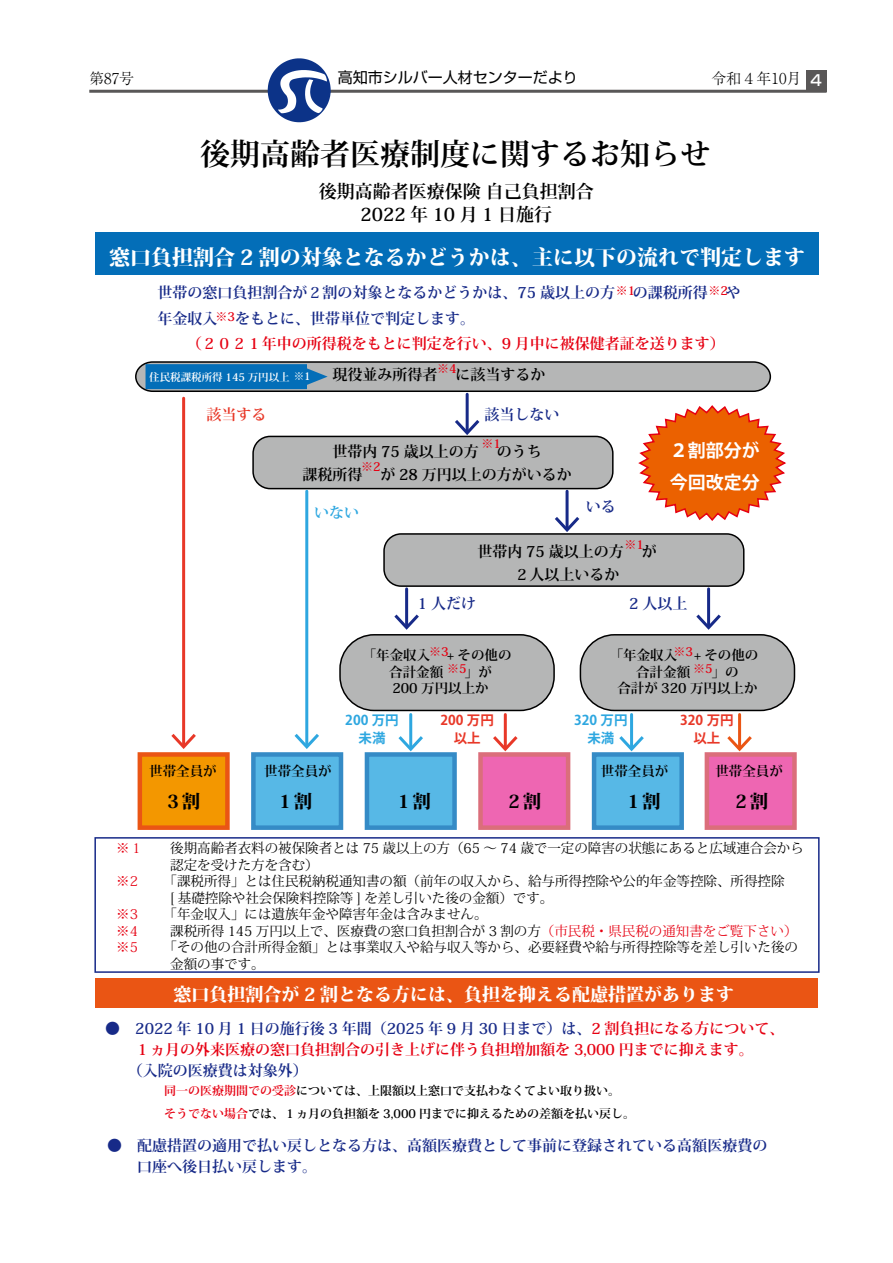
<style>
.page{position:relative;width:893px;height:1263px;background:#fff}
.page>*{position:absolute;margin:0;border:0;box-sizing:border-box;transform-origin:0 0}
.t1{font:700 30px "Koz Min Pro";color:#000}
.t2{font:800 21px "Koz Min Pro";color:#fff}
.t3{font:800 18px "Koz Min Pro";color:#fff}
.t4{font:700 18px/22.5px "Koz Min Pro";color:#000;text-align:center}
.t5{font:800 18px "Koz Min Pro";color:#000}
.t6{font:700 18px/31.5px "Koz Go Pr 6 N";color:#fff}
.t7{font:700 15px/21px "Koz Min Pro";color:#e60012}
.t8{font:700 15px/21px "Koz Min Pro";color:#172a88}
.t9{font:700 15px/22.5px "Koz Min Pro";color:#000}
.t10{font:15px "Shin Go Pro";color:#000}
.t11{font:300 15px "Ryumin Pro";color:#000}
.t12{font:700 15px "Koz Min Pro";color:#e83828}
.t13{font:700 15px "Koz Min Pro";color:#2ea7e0}
.t14{font:500 15px "Shin Go Pro";color:#fff}
.t15{font:13.5px/16.5px "Koz Min Pro";color:#000}
.t16{font:700 13.5px/16.5px "Koz Min Pro";color:#000}
.t17{font:700 13.5px/18px "Koz Go Pr 6 N";color:#2ea7e0;text-align:center}
.t18{font:700 13.5px/18px "Koz Go Pr 6 N";color:#e83828;text-align:center}
.t19{font:13.5px "Koz Min Pro";color:#e60012}
.t20{font:700 12px/22.5px "Koz Min Pro";color:#000}
.t21{font:700 12px/16.6px "Koz Min Pro";color:#e60012}
.t22{font:700 10.5px "Koz Min Pro";color:#fff}
.s1{color:#e60012}
.s2{color:#172a88}
</style>
<div class="page">
<hr style="left:89px;top:90px;width:738px;height:3px;background:#595757">
<div style="left:806px;top:70px;width:21px;height:21px;background:#595757"></div>
<img style="left:266px;top:58px;width:66px;height:64px">
<div style="left:95px;top:233px;width:723px;height:42px;background:#036eb8"></div>
<div style="left:253px;top:436px;width:360px;height:53px;background:#b5b6b6;border-radius:17px"></div>
<div style="left:252px;top:436px;width:362px;height:53px;border:2px solid #000;border-radius:17px"></div>
<div style="left:340px;top:635px;width:214px;height:75px;background:#b5b6b6;border-radius:34px"></div>
<div style="left:339px;top:634px;width:216px;height:77px;border:2px solid #000;border-radius:34px"></div>
<div style="left:140px;top:754px;width:87px;height:74px;background:#f39700"></div>
<div style="left:138px;top:752px;width:92px;height:78px;border:4px solid #ea5514"></div>
<div style="left:594px;top:754px;width:88px;height:74px;background:#57b8e6"></div>
<div style="left:592px;top:752px;width:92px;height:78px;border:4px solid #036eb8"></div>
<svg style="left:480px;top:754px;width:88px;height:74px;background:#eb66ab"></svg>
<div style="left:367px;top:754px;width:88px;height:74px;background:#57b8e6"></div>
<div style="left:365px;top:752px;width:92px;height:78px;border:4px solid #036eb8"></div>
<div style="left:253px;top:754px;width:88px;height:74px;background:#57b8e6"></div>
<div style="left:251px;top:752px;width:92px;height:78px;border:4px solid #036eb8"></div>
<svg style="left:707px;top:754px;width:87px;height:74px;background:#eb66ab"></svg>
<svg style="left:135px;top:361px;width:637px;height:32px;background:#8299a8"></svg>
<div style="left:384px;top:534px;width:360px;height:52px;background:#b5b6b6;border-radius:17px"></div>
<div style="left:383px;top:533px;width:361px;height:54px;border:2px solid #000;border-radius:17px"></div>
<div style="left:580px;top:635px;width:214px;height:75px;background:#b5b6b6;border-radius:34px"></div>
<div style="left:580px;top:634px;width:215px;height:77px;border:2px solid #000;border-radius:34px"></div>
<div style="left:94px;top:837px;width:726px;height:136px;border:2px solid #172a88"></div>
<div style="left:95px;top:978px;width:723px;height:29px;background:#ea5514"></div>
<hr style="left:466px;top:394px;width:3px;height:38px;background:#172a88">
<svg style="left:455px;top:420px;width:24px;height:15px"></svg>
<hr style="left:566px;top:491px;width:3px;height:38px;background:#172a88">
<svg style="left:555px;top:517px;width:24px;height:15px"></svg>
<hr style="left:405px;top:589px;width:3px;height:37px;background:#172a88">
<svg style="left:394px;top:614px;width:25px;height:16px"></svg>
<hr style="left:707px;top:589px;width:3px;height:37px;background:#172a88">
<svg style="left:696px;top:614px;width:25px;height:16px"></svg>
<hr style="left:305px;top:491px;width:3px;height:255px;background:#2ea7e0">
<svg style="left:295px;top:734px;width:24px;height:15px"></svg>
<hr style="left:409px;top:714px;width:3px;height:34px;background:#2ea7e0">
<svg style="left:398px;top:736px;width:25px;height:15px"></svg>
<hr style="left:504px;top:714px;width:3px;height:34px;background:#e83828">
<svg style="left:493px;top:736px;width:25px;height:15px"></svg>
<hr style="left:630px;top:714px;width:3px;height:34px;background:#2ea7e0">
<svg style="left:619px;top:736px;width:25px;height:15px"></svg>
<hr style="left:738px;top:714px;width:3px;height:34px;background:#ea5514">
<svg style="left:727px;top:736px;width:25px;height:15px"></svg>
<hr style="left:182px;top:398px;width:3px;height:348px;background:#e83828">
<svg style="left:171px;top:734px;width:25px;height:15px"></svg>
<svg style="left:638px;top:405px;width:148px;height:116px"></svg>
<p class="t11" style="left:89px;top:66px;width:47px">第87号</p>
<p class="t10" style="left:338px;top:65px;width:241px">高知市シルバー人材センターだより</p>
<p class="t11" style="left:711px;top:66px;width:92px">令和４年10月</p>
<p class="t14" style="left:810px;top:68px;width:13px">4</p>
<h1 class="t1" style="left:200px;top:133px;width:511px">後期高齢者医療制度に関するお知らせ</h1>
<h3 class="t4" style="left:319px;top:180px;width:276px">後期高齢者医療保険自己負担割合<br>2022 年 10 月 1 日施行</h3>
<h2 class="t2" style="left:109px;top:241px;width:697px">窓口負担割合 2 割の対象となるかどうかは、主に以下の流れで判定します</h2>
<p class="t8" style="left:235px;top:279px;width:381px;line-height:26.2px;text-indent:-78px">世帯の窓口負担割合が２割の対象となるかどうかは、75 歳以上の方をもとに、世帯単位で判定します。</p>
<p class="t8" style="left:633px;top:281px;width:76px">の課税所得</p>
<p class="t21" style="left:709px;top:281px;width:21px">※2</p>
<p class="t21" style="left:616px;top:281px;width:21px">※1</p>
<p class="t8" style="left:725px;top:281px;width:16px">や</p>
<p class="t8" style="left:157px;top:307px;width:61px">年金収入</p>
<p class="t21" style="left:215px;top:307px;width:21px">※3</p>
<p class="t7" style="left:187px;top:333px;width:540px">（２０２１年中の所得税をもとに判定を行い、9 月中に被保健者証を送ります(</p>
<p class="t9" style="left:455px;top:363px;width:91px">に該当するか</p>
<p class="t21" style="left:437px;top:360px;width:21px">※4</p>
<p class="t9" style="left:332px;top:363px;width:106px">現役並み所得者</p>
<p class="t22" style="left:149px;top:369px;width:163px">住民税課税所得 145 万円以上 ※1</p>
<p class="t12" style="left:207px;top:403px;width:61px">該当する</p>
<p class="t8" style="left:485px;top:403px;width:76px">該当しない</p>
<p class="t21" style="left:481px;top:435px;width:21px">※1</p>
<p class="t9" style="left:380px;top:440px;width:193px;text-indent:-48px">世帯内 75 歳以上の方<br>が 28 万円以上の方がいるか</p>
<p class="t9" style="left:497px;top:440px;width:46px">のうち</p>
<p class="t21" style="left:361px;top:457px;width:21px">※2</p>
<p class="t9" style="left:302px;top:462px;width:61px">課税所得</p>
<p class="t13" style="left:314px;top:502px;width:46px">いない</p>
<p class="t8" style="left:586px;top:495px;width:31px">いる</p>
<p class="t21" style="left:624px;top:535px;width:21px">※1</p>
<p class="t9" style="left:477px;top:540px;width:148px;text-align:right">世帯内 75 歳以上の方<br>２人以上いるか</p>
<p class="t9" style="left:642px;top:540px;width:16px">が</p>
<h3 class="t6" style="left:670px;top:435px;width:91px">２割部分が今回改定分</h3>
<p class="t8" style="left:418px;top:593px;width:60px">1 人だけ</p>
<p class="t8" style="left:629px;top:593px;width:60px">2 人以上</p>
<p class="t21" style="left:674px;top:643px;width:21px">※3</p>
<p class="t21" style="left:447px;top:643px;width:21px;text-indent:-18px">※3 ※5</p>
<p class="t16" style="left:694px;top:646px;width:66px">+ その他の</p>
<p class="t16" style="left:363px;top:646px;width:69px">「年金収入</p>
<p class="t16" style="left:610px;top:646px;width:69px">「年金収入</p>
<p class="t16" style="left:447px;top:646px;width:66px">+ その他の</p>
<p class="t21" style="left:693px;top:659px;width:21px">※5</p>
<p class="t16" style="left:389px;top:663px;width:101px">合計金額<br>200 万円以上か</p>
<p class="t16" style="left:617px;top:663px;width:142px;text-indent:19px">合計金額<br>合計が 320 万円以上か</p>
<p class="t16" style="left:465px;top:663px;width:28px">」が</p>
<p class="t16" style="left:712px;top:663px;width:28px">」の</p>
<p class="t19" style="left:116px;top:838px;width:28px">※１</p>
<p class="t19" style="left:116px;top:871px;width:23px">※2</p>
<p class="t19" style="left:116px;top:904px;width:23px">※3</p>
<p class="t19" style="left:116px;top:921px;width:23px">※4</p>
<p class="t19" style="left:116px;top:937px;width:23px">※5</p>
<p class="t16" style="left:149px;top:762px;width:69px">世帯全員が</p>
<p class="t16" style="left:264px;top:762px;width:69px">世帯全員が</p>
<p class="t17" style="left:345px;top:711px;width:55px">200 万円未満</p>
<p class="t18" style="left:440px;top:711px;width:55px">200 万円以上</p>
<p class="t17" style="left:574px;top:711px;width:55px">320 万円未満</p>
<p class="t18" style="left:680px;top:711px;width:55px">320 万円以上</p>
<p class="t16" style="left:715px;top:762px;width:69px">世帯全員が</p>
<p class="t16" style="left:601px;top:762px;width:69px">世帯全員が</p>
<h3 class="t5" style="left:164px;top:788px;width:37px">３割</h3>
<p class="t15" style="left:170px;top:839px;width:635px">後期高齢者衣料の被保険者とは 75 歳以上の方（65 ～ 74 歳で一定の障害の状態にあると広域連合会から</p>
<h3 class="t5" style="left:276px;top:788px;width:37px">１割</h3>
<h3 class="t5" style="left:395px;top:788px;width:37px">１割</h3>
<h3 class="t5" style="left:505px;top:788px;width:37px">２割</h3>
<h3 class="t5" style="left:624px;top:788px;width:37px">１割</h3>
<h3 class="t5" style="left:732px;top:788px;width:37px">２割</h3>
<p class="t15" style="left:164px;top:856px;width:622px;text-indent:7px">認定を受けた方を含む(<br>「課税所得」とは住民税納税通知書の額（前年の収入から、給与所得控除や公的年金等控除、所得控除</p>
<p class="t15" style="left:164px;top:889px;width:391px;text-indent:7px">[ 基礎控除や社会保険料控除等 ] を差し引いた後の金額）です。「年金収入」には遺族年金や障害年金は含みません。</p>
<p class="t15" style="left:170px;top:922px;width:629px">課税所得 145 万円以上で、医療費の窓口負担割合が 3 割の方<span class="s1">（市民税・県民税の通知書をご覧下さい(</span></p>
<p class="t15" style="left:164px;top:938px;width:636px">「その他の合計所得金額」とは事業収入や給与収入等から、必要経費や給与所得控除等を差し引いた後の</p>
<p class="t15" style="left:170px;top:955px;width:96px">金額の事です。</p>
<h3 class="t3" style="left:173px;top:981px;width:562px">窓口負担割合が 2 割となる方には、負担を抑える配慮措置があります</h3>
<p class="t7" style="left:105px;top:1017px;width:681px"><span class="s2">●　2022 年 10 月 1 日の施行後 3 年間（2025 年 9 月 30 日まで）は、</span>2 割負担になる方について、<span class="s2">　　</span>１ヵ月の外来医療の窓口負担割合の引き上げに伴う負担増加額を 3,000 円までに抑えます。<br><span class="s2">　　（入院の医療費は対象外(</span></p>
<p class="t20" style="left:164px;top:1079px;width:472px"><span class="s1">同一の医療期間での受診</span>については、上限額以上窓口で支払わなくてよい取り扱い。<span class="s1">そうでない場合</span>では、１ヵ月の負担額を 3,000 円までに抑えるための差額を払い戻し。</p>
<p class="t8" style="left:107px;top:1134px;width:662px">●　配慮措置の適用で払い戻しとなる方は、高額医療費として事前に登録されている高額医療費の　　口座へ後日払い戻します。</p>
</div>
